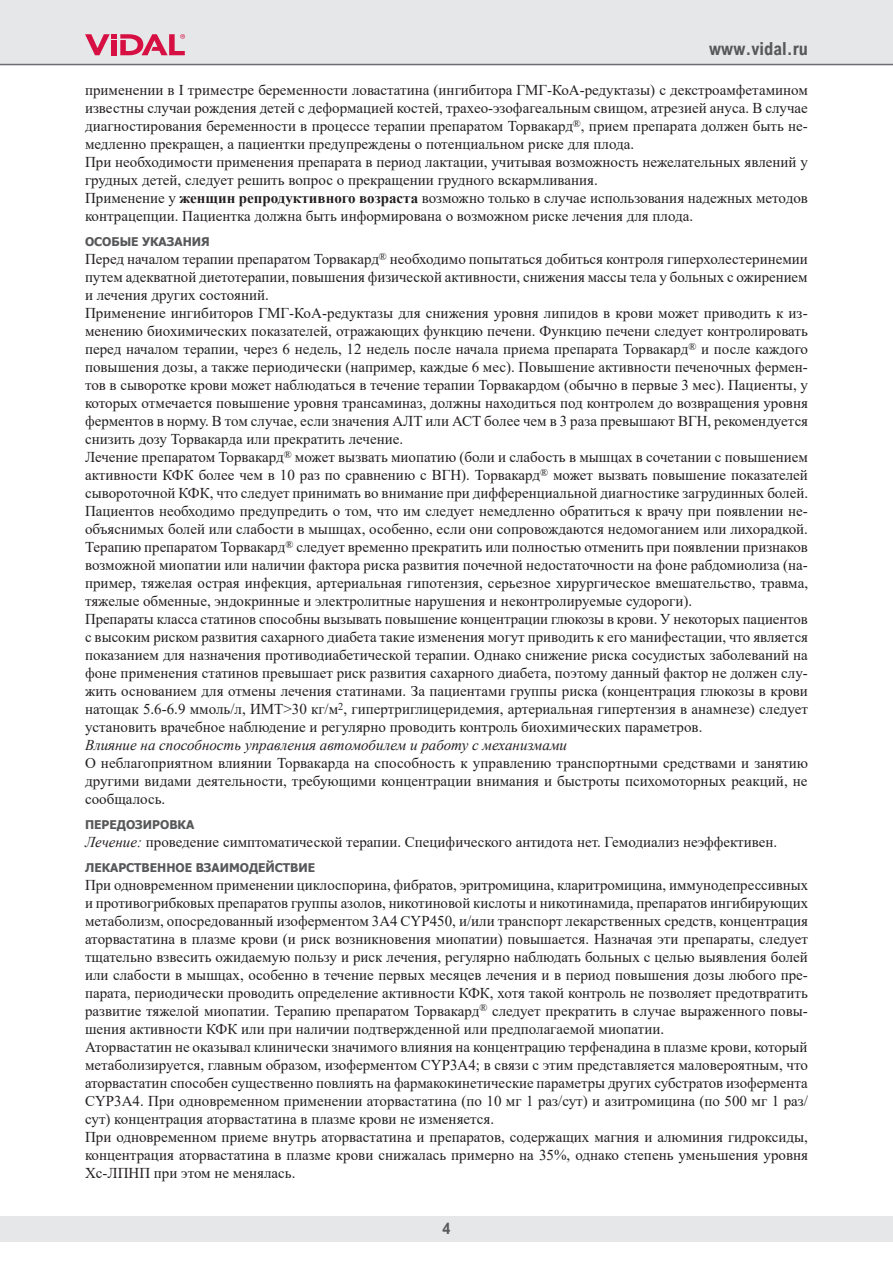
<style>
.page{position:relative;width:893px;height:1263px;background:#fff}
.page>*{position:absolute;margin:0;border:0;box-sizing:border-box;transform-origin:0 0}
.t1{font:700 18px "Arial Nova Cond";color:#57585a}
.t2{font:700 15.75px "Arial Nova Cond";color:#57585a}
.t3{font:15px/18px "Times New Roman";color:#231f20}
.t4{font:italic 15px "Times New Roman";color:#231f20}
.t5{font:700 12px "Tahoma";color:#57585a}
.s1{font-weight:700}
.s2{font-style:italic}
</style>
<div class="page">
<div style="left:0;top:1216px;width:893px;height:26px;background:#e6e7e9"></div>
<div style="left:0;top:0;width:893px;height:64px;background:#e6e7e9"></div>
<svg style="left:85px;top:34px;width:100px;height:21px"></svg>
<hr style="left:0;top:64px;width:893px;height:1px;background:#6c6d70">
<p class="t1" style="left:709px;top:38px;width:100px">www.vidal.ru</p>
<p class="t3" style="left:85px;top:81px;width:724px">применении в I триместре беременности ловастатина (ингибитора ГМГ-КоА-редуктазы) с декстроамфетамином известны случаи рождения детей с деформацией костей, трахео-эзофагеальным свищом, атрезией ануса. В случае диагностирования беременности в процессе терапии препаратом Торвакард<sup>®</sup>, прием препарата должен быть не&shy;медленно прекращен, а пациентки предупреждены о потенциальном риске для плода.<br>При необходимости применения препарата в период лактации, учитывая возможность нежелательных явлений у грудных детей, следует решить вопрос о прекращении грудного вскармливания.<br>Применение у <span class="s1">женщин репродуктивного возраста</span> возможно только в случае использования надежных методов контрацепции. Пациентка должна быть информирована о возможном риске лечения для плода.</p>
<p class="t5" style="left:85px;top:233px;width:126px">ОСОБЫЕ УКАЗАНИЯ</p>
<p class="t3" style="left:85px;top:250px;width:725px">Перед началом терапии препаратом Торвакард<sup>®</sup> необходимо попытаться добиться контроля гиперхолестеринемии путем адекватной диетотерапии, повышения физической активности, снижения массы тела у больных с ожирением и лечения других состояний.<br>Применение ингибиторов ГМГ-КоА-редуктазы для снижения уровня липидов в крови может приводить к из&shy;менению биохимических показателей, отражающих функцию печени. Функцию печени следует контролировать перед началом терапии, через 6 недель, 12 недель после начала приема препарата Торвакард<sup>®</sup> и после каждого повышения дозы, а также периодически (например, каждые 6 мес). Повышение активности печеночных фермен&shy;тов в сыворотке крови может наблюдаться в течение терапии Торвакардом (обычно в первые 3 мес). Пациенты, у которых отмечается повышение уровня трансаминаз, должны находиться под контролем до возвращения уровня ферментов в норму. В том случае, если значения АЛТ или АСТ более чем в 3 раза превышают ВГН, рекомендуется снизить дозу Торвакарда или прекратить лечение.<br>Лечение препаратом Торвакард<sup>®</sup> может вызвать миопатию (боли и слабость в мышцах в сочетании с повышением активности КФК более чем в 10 раз по сравнению с ВГН). Торвакард<sup>®</sup> может вызвать повышение показателей сывороточной КФК, что следует принимать во внимание при дифференциальной диагностике загрудинных болей.<br>Пациентов необходимо предупредить о том, что им следует немедленно обратиться к врачу при появлении не&shy;объяснимых болей или слабости в мышцах, особенно, если они сопровождаются недомоганием или лихорадкой.<br>Терапию препаратом Торвакард<sup>®</sup> следует временно прекратить или полностью отменить при появлении признаков возможной миопатии или наличии фактора риска развития почечной недостаточности на фоне рабдомиолиза (на&shy;пример, тяжелая острая инфекция, артериальная гипотензия, серьезное хирургическое вмешательство, травма, тяжелые обменные, эндокринные и электролитные нарушения и неконтролируемые судороги).<br>Препараты класса статинов способны вызывать повышение концентрации глюкозы в крови. У некоторых пациентов с высоким риском развития сахарного диабета такие изменения могут приводить к его манифестации, что является показанием для назначения противодиабетической терапии. Однако снижение риска сосудистых заболеваний на фоне применения статинов превышает риск развития сахарного диабета, поэтому данный фактор не должен слу&shy;жить основанием для отмены лечения статинами. За пациентами группы риска (концентрация глюкозы в крови натощак 5.6-6.9 ммоль/л, ИМТ&gt;30 кг/м<sup>2</sup>, гипертриглицеридемия, артериальная гипертензия в анамнезе) следует установить врачебное наблюдение и регулярно проводить контроль биохимических параметров.</p>
<p class="t4" style="left:85px;top:735px;width:484px">Влияние на способность управления автомобилем и работу с механизмами</p>
<p class="t3" style="left:85px;top:754px;width:725px;text-align:justify">О неблагоприятном влиянии Торвакарда на способность к управлению транспортными средствами и занятию другими видами деятельности, требующими концентрации внимания и быстроты психомоторных реакций, не сообщалось.</p>
<p class="t5" style="left:85px;top:816px;width:111px">ПЕРЕДОЗИРОВКА</p>
<p class="t3" style="left:85px;top:832px;width:694px"><span class="s2">Лечение:</span> проведение симптоматической терапии. Специфического антидота нет. Гемодиализ неэффективен.</p>
<p class="t5" style="left:85px;top:859px;width:232px">ЛЕКАРСТВЕННОЕ ВЗАИМОДЕЙСТВИЕ</p>
<p class="t3" style="left:85px;top:875px;width:725px">При одновременном применении циклоспорина, фибратов, эритромицина, кларитромицина, иммунодепрессивных и противогрибковых препаратов группы азолов, никотиновой кислоты и никотинамида, препаратов ингибирующих метаболизм, опосредованный изоферментом 3А4 CYР450, и/или транспорт лекарственных средств, концентрация аторвастатина в плазме крови (и риск возникновения миопатии) повышается. Назначая эти препараты, следует тщательно взвесить ожидаемую пользу и риск лечения, регулярно наблюдать больных с целью выявления болей или слабости в мышцах, особенно в течение первых месяцев лечения и в период повышения дозы любого пре&shy;парата, периодически проводить определение активности КФК, хотя такой контроль не позволяет предотвратить развитие тяжелой миопатии. Терапию препаратом Торвакард<sup>®</sup> следует прекратить в случае выраженного повы&shy;шения активности КФК или при наличии подтвержденной или предполагаемой миопатии.<br>Аторвастатин не оказывал клинически значимого влияния на концентрацию терфенадина в плазме крови, который метаболизируется, главным образом, изоферментом CYР3А4; в связи с этим представляется маловероятным, что аторвастатин способен существенно повлиять на фармакокинетические параметры других субстратов изофермента CYР3А4. При одновременном применении аторвастатина (по 10 мг 1 раз/сут) и азитромицина (по 500 мг 1 раз/ сут) концентрация аторвастатина в плазме крови не изменяется.<br>При одновременном приеме внутрь аторвастатина и препаратов, содержащих магния и алюминия гидроксиды, концентрация аторвастатина в плазме крови снижалась примерно на 35%, однако степень уменьшения уровня Хс-ЛПНП при этом не менялась.</p>
<p class="t2" style="left:443px;top:1218px;width:9px">4</p>
</div>
